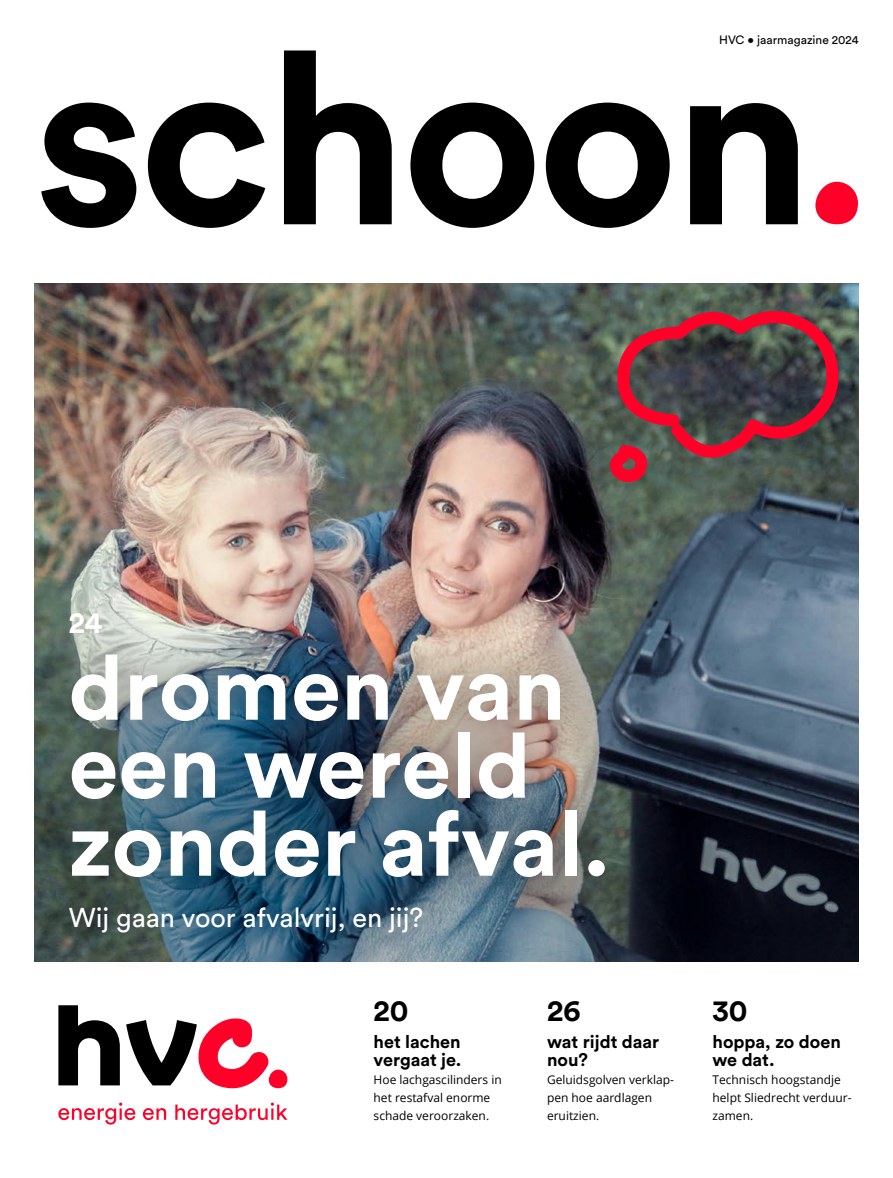
<style>
.page{position:relative;width:893px;height:1178px;background:#fff}
.page>*{position:absolute;margin:0;border:0;box-sizing:border-box;transform-origin:0 0}
.Subtitel_-_groot{font:700 90px/78px "Circular Std";color:#fff}
.H4_-_Paragraafkop{font:700 30px "Circular Std";color:#000}
.H4_-_Paragraafkop-2{font:700 30px "Circular Std";color:#fff}
.Subtitel_-_groot-2{font:27px "Circular Std";color:#fff}
.H4_-_Paragraafkop-3{font:700 18px/18px "Circular Std";color:#000}
.Bodytekst{font:12px/18px "Open Sans";color:#000}
.Bodytekst-2{font:12px "Circular Std";color:#000}
</style>
<div class="page">
<img style="left:34px;top:284px;width:825px;height:331px">
<svg style="left:649px;top:615px;width:210px;height:347px;background:#333f4f"></svg>
<svg style="left:41px;top:50px;width:757px;height:178px"></svg>
<svg style="left:815px;top:182px;width:43px;height:42px"></svg>
<div style="left:26px;top:568px;width:623px;height:408px;background:#000;opacity:.6"></div>
<svg style="left:604px;top:302px;width:243px;height:193px;background:#644446"></svg>
<svg style="left:58px;top:1005px;width:62px;height:80px"></svg>
<div style="left:269px;top:1069px;width:18px;height:19px;background:#ff0028;border-radius:9px"></div>
<svg style="left:126px;top:1018px;width:144px;height:70px"></svg>
<svg style="left:58px;top:1102px;width:77px;height:22px"></svg>
<svg style="left:143px;top:1108px;width:23px;height:12px"></svg>
<svg style="left:175px;top:1102px;width:112px;height:22px"></svg>
<p class="Bodytekst-2" style="left:719px;top:33px;width:141px">HVC • jaarmagazine 2024</p>
<p class="H4_-_Paragraafkop-2" style="left:69px;top:603px;width:35px">24</p>
<p class="Subtitel_-_groot" style="left:69px;top:647px;width:543px">dromen van een wereld zonder afval.</p>
<p class="Subtitel_-_groot-2" style="left:69px;top:901px;width:356px">Wij gaan voor afvalvrij, en jij?</p>
<p class="H4_-_Paragraafkop" style="left:374px;top:991px;width:37px">20</p>
<p class="H4_-_Paragraafkop-3" style="left:374px;top:1032px;width:89px">het lachen vergaat je.</p>
<p class="Bodytekst" style="left:374px;top:1070px;width:130px">Hoe lachgascilinders in het restafval enorme schade veroorzaken.</p>
<p class="H4_-_Paragraafkop" style="left:547px;top:991px;width:35px">26</p>
<p class="H4_-_Paragraafkop-3" style="left:547px;top:1032px;width:114px">wat rijdt daar nou?</p>
<p class="Bodytekst" style="left:547px;top:1070px;width:128px">Geluidsgolven verklap&shy;pen hoe aardlagen eruitzien.</p>
<p class="H4_-_Paragraafkop" style="left:712px;top:991px;width:37px">30</p>
<p class="H4_-_Paragraafkop-3" style="left:712px;top:1032px;width:130px">hoppa, zo doen we dat.</p>
<p class="Bodytekst" style="left:712px;top:1070px;width:141px">Technisch hoogstandje helpt Sliedrecht verduur&shy;zamen.</p>
</div>
